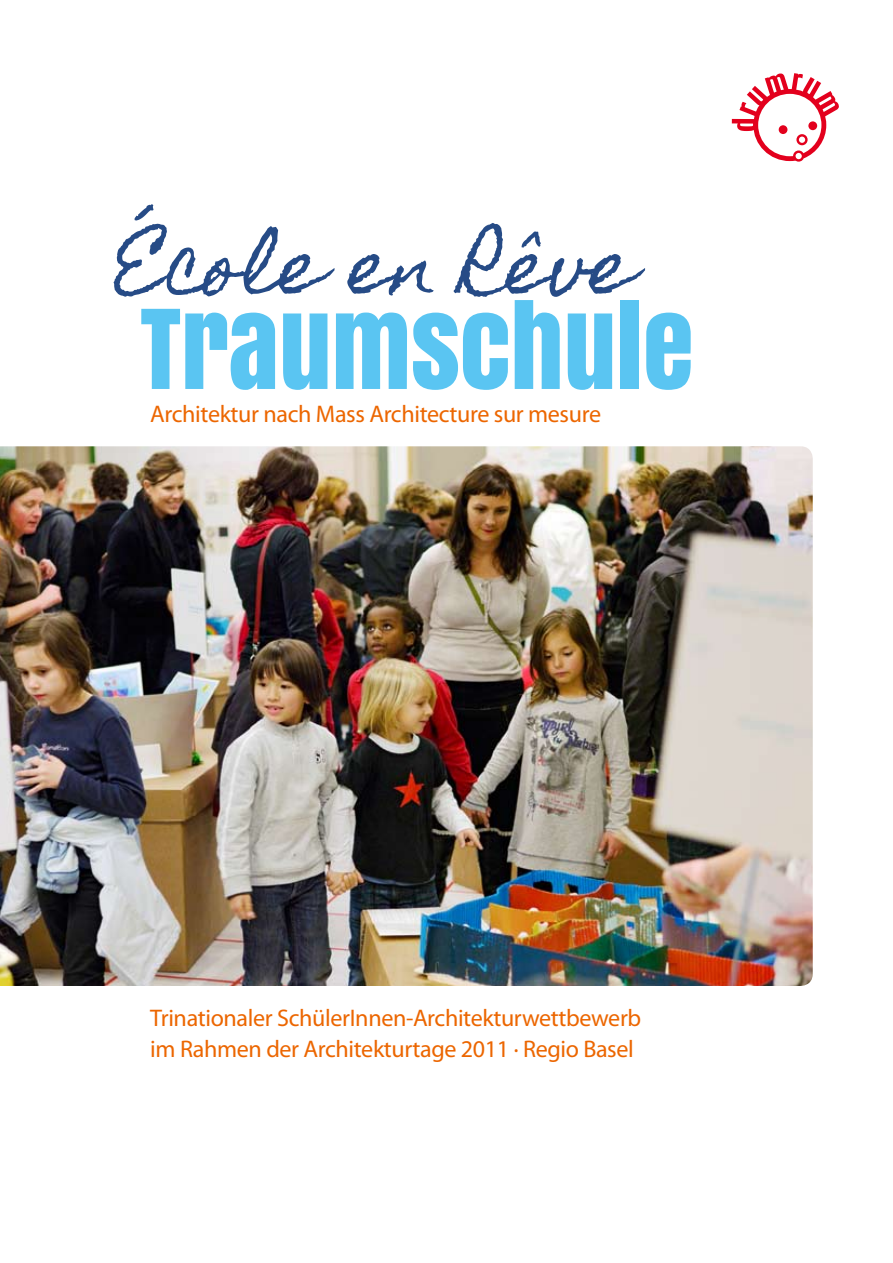
<style>
.page{position:relative;width:893px;height:1263px;background:#fff}
.page>*{position:absolute;margin:0;border:0;box-sizing:border-box;transform-origin:0 0}
.t1{font:103.05px "Anton";color:#5ac5f2}
.t2{font:74.85px "Homemade Apple";letter-spacing:-.02em;color:#264b86}
.t3{font:24.15px/31.3px "Myriad Pro";letter-spacing:-.015em;color:#ec6600}
</style>
<div class="page">
<img style="left:0;top:446px;width:813px;height:540px">
<svg style="left:732px;top:73px;width:107px;height:89px"></svg>
<div style="left:779px;top:125px;width:8px;height:9px;background:#e3001d;border-radius:50%"></div>
<div style="left:808px;top:121px;width:9px;height:9px;background:#e3001d;border-radius:50%"></div>
<h2 class="t2" style="left:116px;top:223px;width:521px">École en Rêve</h2>
<h1 class="t1" style="left:140px;top:272px;width:555px">TRAUMSCHULE</h1>
<p class="t3" style="left:150px;top:398px;width:452px">Architektur nach Mass Architecture sur mesure</p>
<p class="t3" style="left:150px;top:1001px;width:493px">Trinationaler SchülerInnen-Architekturwettbewerb im Rahmen der Architekturtage 2011 · Regio Basel</p>
</div>
